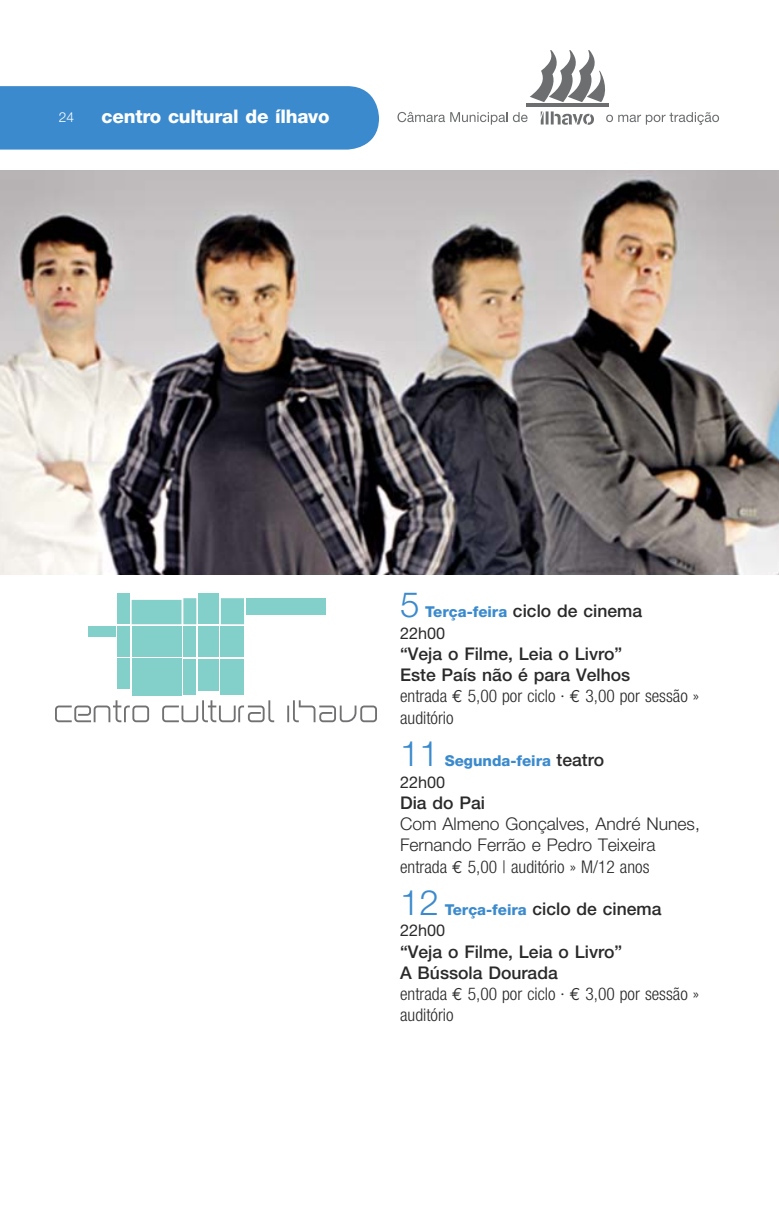
<style>
.page{position:relative;width:779px;height:1205px;background:#fff}
.page>*{position:absolute;margin:0;border:0;box-sizing:border-box;transform-origin:0 0}
.t1{font:300 35px "Helvetica Neue";color:#3a8acd}
.t2{font:800 18.75px "Helvetica Neue";letter-spacing:-.01em;color:#fff}
.t3{font:500 17.5px/21.2px "Helvetica Neue";color:#2a2a2a}
.t4{font:300 17.5px/21.2px "Helvetica Neue";color:#2a2a2a}
.t5{font:300 condensed 17.5px/21.2px "Helvetica Neue";color:#2a2a2a}
.t6{font:16.25px "Helvetica Neue";color:#2a2a2a}
.t7{font:800 15px "Helvetica Neue";color:#3a8acd}
.t8{font:300 13.75px "Helvetica Neue";color:#fff}
.s1{font-weight:800;font-size:15px;color:#3a8acd}
.s2{font-weight:300;font-stretch:condensed}
.s3{font-family:"Euro Mono";font-weight:400}
.s4{font-weight:500;font-size:17.5px;color:#2a2a2a}
.s5{font-stretch:condensed}
.s6{font-weight:500;font-stretch:normal}
.s7{font-family:"Euro Mono";font-weight:400;font-stretch:normal}
</style>
<div class="page">
<div style="left:0;top:86px;width:379px;height:63px;background:#3a8acd"></div>
<hr style="left:525px;top:104px;width:83px;height:3px;background:#6c6e70">
<svg style="left:530px;top:50px;width:75px;height:52px"></svg>
<svg style="left:540px;top:111px;width:53px;height:14px"></svg>
<svg style="left:397px;top:112px;width:130px;height:13px"></svg>
<svg style="left:605px;top:115px;width:7px;height:7px"></svg>
<svg style="left:607px;top:116px;width:4px;height:5px"></svg>
<svg style="left:618px;top:112px;width:99px;height:13px"></svg>
<svg style="left:132px;top:598px;width:64px;height:26px;background:#8dd3ce"></svg>
<div style="left:117px;top:593px;width:13px;height:31px;background:#83cfca"></div>
<svg style="left:221px;top:598px;width:23px;height:26px"></svg>
<div style="left:198px;top:593px;width:21px;height:31px;background:#83cfca"></div>
<div style="left:246px;top:598px;width:79px;height:16px;background:#83cfca"></div>
<div style="left:88px;top:626px;width:27px;height:11px;background:#83cfca"></div>
<div style="left:117px;top:626px;width:13px;height:30px;background:#83cfca"></div>
<div style="left:132px;top:626px;width:49px;height:30px;background:#83cfca"></div>
<div style="left:183px;top:626px;width:13px;height:30px;background:#83cfca"></div>
<div style="left:198px;top:626px;width:21px;height:30px;background:#83cfca"></div>
<div style="left:221px;top:626px;width:23px;height:30px;background:#83cfca"></div>
<div style="left:117px;top:658px;width:13px;height:31px;background:#83cfca"></div>
<div style="left:132px;top:658px;width:49px;height:38px;background:#83cfca"></div>
<div style="left:183px;top:658px;width:13px;height:36px;background:#83cfca"></div>
<div style="left:198px;top:658px;width:21px;height:32px;background:#83cfca"></div>
<div style="left:221px;top:658px;width:23px;height:36px;background:#83cfca"></div>
<svg style="left:55px;top:700px;width:322px;height:22px"></svg>
<img style="left:0;top:171px;width:778px;height:403px">
<p class="t8" style="left:59px;top:112px;width:17px">24</p>
<p class="t2" style="left:102px;top:110px;width:229px">centro cultural de ílhavo</p>
<h1 class="t1" style="left:400px;top:592px;width:21px">5</h1>
<p class="t3" style="left:425px;top:602px;width:218px"><span class="s1">Terça-feira</span> ciclo de cinema</p>
<p class="t6" style="left:400px;top:627px;width:47px">22h00</p>
<p class="t3" style="left:400px;top:644px;width:300px">“Veja o Filme, Leia o Livro”<br>Este País não é para Velhos<br><span class="s2">entrada</span> <span class="s3">€</span> <span class="s2">5,00 por ciclo ·</span> <span class="s3">€</span> <span class="s2">3,00 por sessão » auditório</span></p>
<h1 class="t1" style="left:400px;top:741px;width:40px">11</h1>
<p class="t7" style="left:444px;top:755px;width:161px">Segunda-feira <span class="s4">teatro</span></p>
<p class="t6" style="left:400px;top:775px;width:47px">22h00</p>
<p class="t3" style="left:400px;top:793px;width:86px">Dia do Pai</p>
<p class="t4" style="left:400px;top:814px;width:301px">Com Almeno Gonçalves, André Nunes,<br>Fernando Ferrão e Pedro Teixeira <span class="s5">entrada</span> <span class="s3">€</span> <span class="s5">5,00 | auditório » M/12 anos</span></p>
<h1 class="t1" style="left:400px;top:889px;width:40px">12</h1>
<p class="t3" style="left:444px;top:899px;width:218px"><span class="s1">Terça-feira</span> ciclo de cinema</p>
<p class="t6" style="left:400px;top:924px;width:47px">22h00</p>
<p class="t5" style="left:400px;top:942px;width:300px"><span class="s6">“Veja o Filme, Leia o Livro”<br>A Bússola Dourada<br></span>entrada <span class="s7">€</span> 5,00 por ciclo · <span class="s7">€</span> 3,00 por sessão » auditório</p>
</div>
